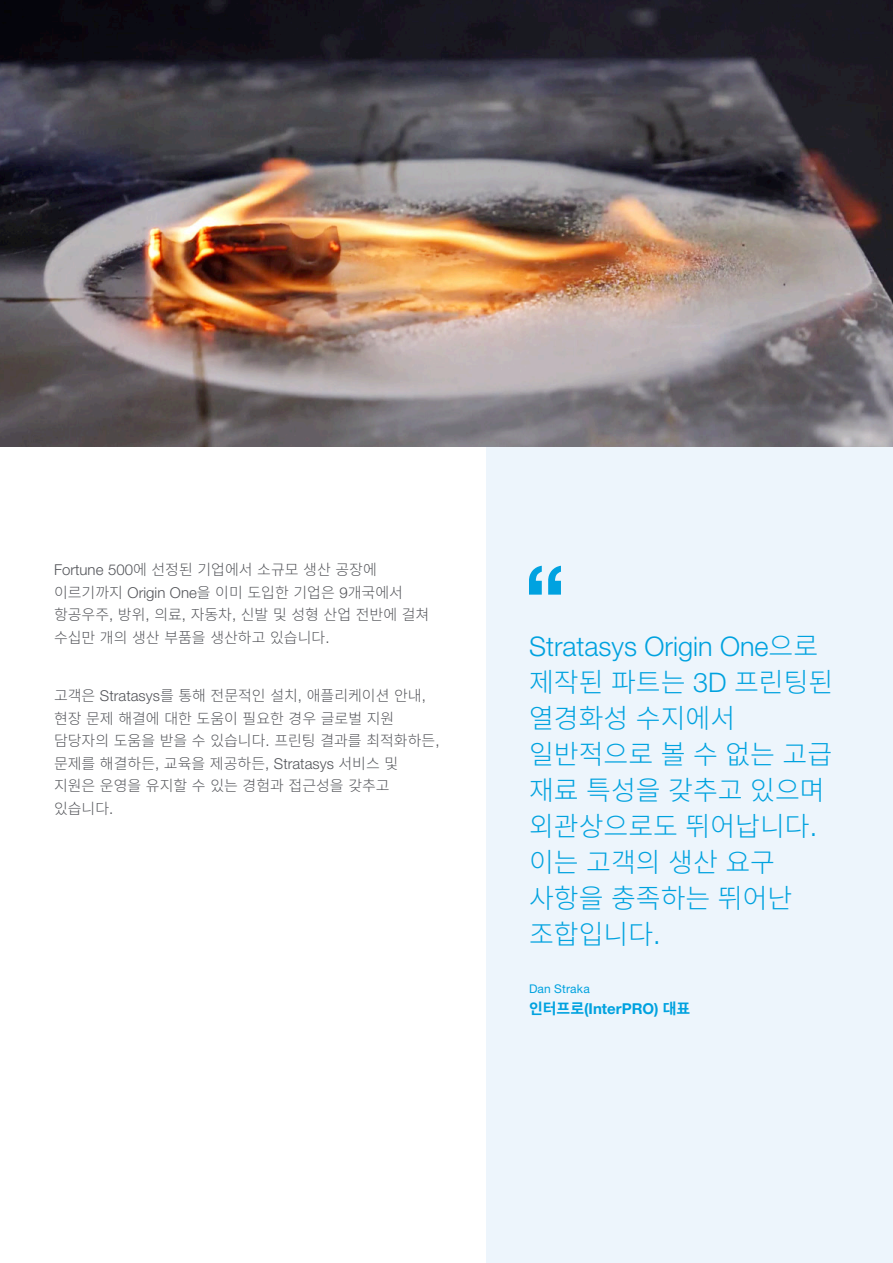
<style>
.page{position:relative;width:893px;height:1263px;background:#fff}
.page>*{position:absolute;margin:0;border:0;box-sizing:border-box;transform-origin:0 0}
.Pull_out_Quote{font:300 27px/36px "Source Han Sans KR";color:#00a2df}
.Para{font:300 15px/22.5px "Source Han Sans KR";color:#54555a}
.Attribution_-_Compan{font:700 15px "Helvetica Neue LT Std";color:#00a2df}
.Attribution_-_Name{font:12px "Helvetica Neue LT Std";letter-spacing:.015em;color:#00a2df}
.s1{font-family:"Helvetica Neue LT Std"}
.s2{font-family:"Source Han Sans KR"}
</style>
<div class="page">
<div style="left:487px;top:446px;width:406px;height:817px;background:#edf5fc"></div>
<svg style="left:529px;top:566px;width:32px;height:29px"></svg>
<img style="left:0;top:0;width:893px;height:446px">
<p class="Para" style="left:54px;top:559px;width:377px"><span class="s1">Fortune 500</span>에 선정된 기업에서 소규모 생산 공장에 이르기까지 <span class="s1">Origin One</span>을 이미 도입한 기업은 <span class="s1">9</span>개국에서 항공우주<span class="s1">,</span> 방위<span class="s1">,</span> 의료<span class="s1">,</span> 자동차<span class="s1">,</span> 신발 및 성형 산업 전반에 걸쳐 수십만 개의 생산 부품을 생산하고 있습니다<span class="s1">.</span></p>
<p class="Para" style="left:54px;top:685px;width:387px">고객은 <span class="s1">Stratasys</span>를 통해 전문적인 설치<span class="s1">,</span> 애플리케이션 안내<span class="s1">, </span>현장 문제 해결에 대한 도움이 필요한 경우 글로벌 지원 담당자의 도움을 받을 수 있습니다<span class="s1">.</span> 프린팅 결과를 최적화하든<span class="s1">, </span>문제를 해결하든<span class="s1">,</span> 교육을 제공하든<span class="s1">, Stratasys</span> 서비스 및 지원은 운영을 유지할 수 있는 경험과 접근성을 갖추고 있습니다<span class="s1">.</span></p>
<p class="Pull_out_Quote" style="left:529px;top:628px;width:306px"><span class="s1">Stratasys Origin One</span>으로 제작된 파트는 <span class="s1">3D</span> 프린팅된 열경화성 수지에서 일반적으로 볼 수 없는 고급 재료 특성을 갖추고 있으며 외관상으로도 뛰어납니다<span class="s1">. </span>이는 고객의 생산 요구 사항을 충족하는 뛰어난 조합입니다<span class="s1">.</span></p>
<p class="Attribution_-_Name" style="left:529px;top:982px;width:62px">Dan Straka</p>
<p class="Attribution_-_Compan" style="left:529px;top:1000px;width:163px"><span class="s2">인터프로</span>(InterPRO) <span class="s2">대표</span></p>
</div>
